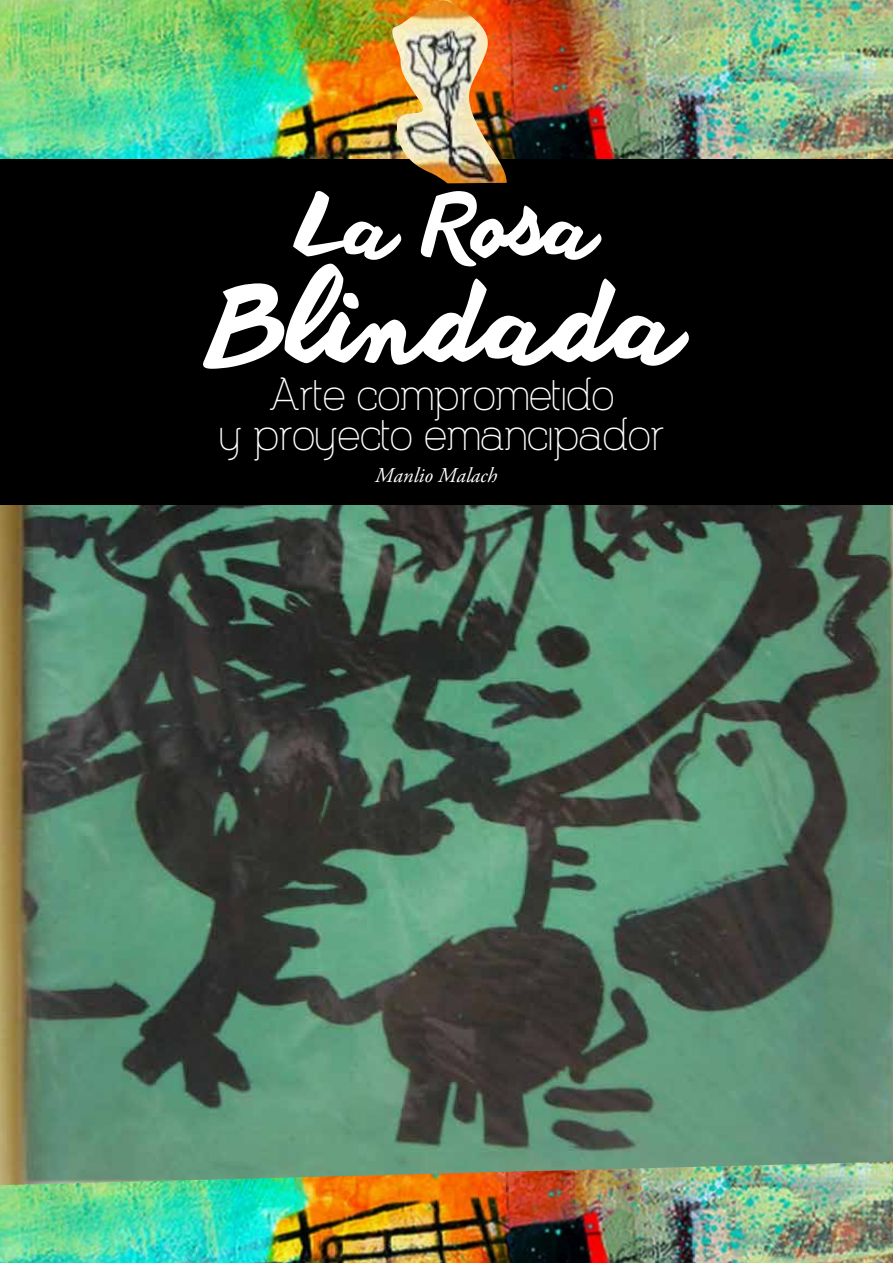
<style>
.page{position:relative;width:893px;height:1263px;background:#fff}
.page>*{position:absolute;margin:0;border:0;box-sizing:border-box;transform-origin:0 0}
.t1{font:108px "anothershabby";color:#fff}
.t2{font:82.5px "anothershabby";color:#fff}
.t3{font:500 46.5px/40.5px "Espacio Novo";color:#fff;text-align:center}
.t4{font:italic 21px "Adobe Garamond Pro";color:#fff}
</style>
<div class="page">
<img style="left:0;top:505px;width:893px;height:657px">
<img style="left:0;top:1162px;width:893px;height:101px">
<div style="left:0;top:138px;width:893px;height:367px;background:#000"></div>
<img style="left:0;top:0;width:893px;height:158px">
<img style="left:388px;top:0;width:119px;height:183px">
<h2 class="t2" style="left:297px;top:180px;width:304px">La Rosa</h2>
<h1 class="t1" style="left:210px;top:261px;width:477px">Blindada</h1>
<p class="t3" style="left:220px;top:376px;width:446px">Arte comprometido<br>y proyecto emancipador</p>
<p class="t4" style="left:375px;top:463px;width:123px">Manlio Malach</p>
</div>
